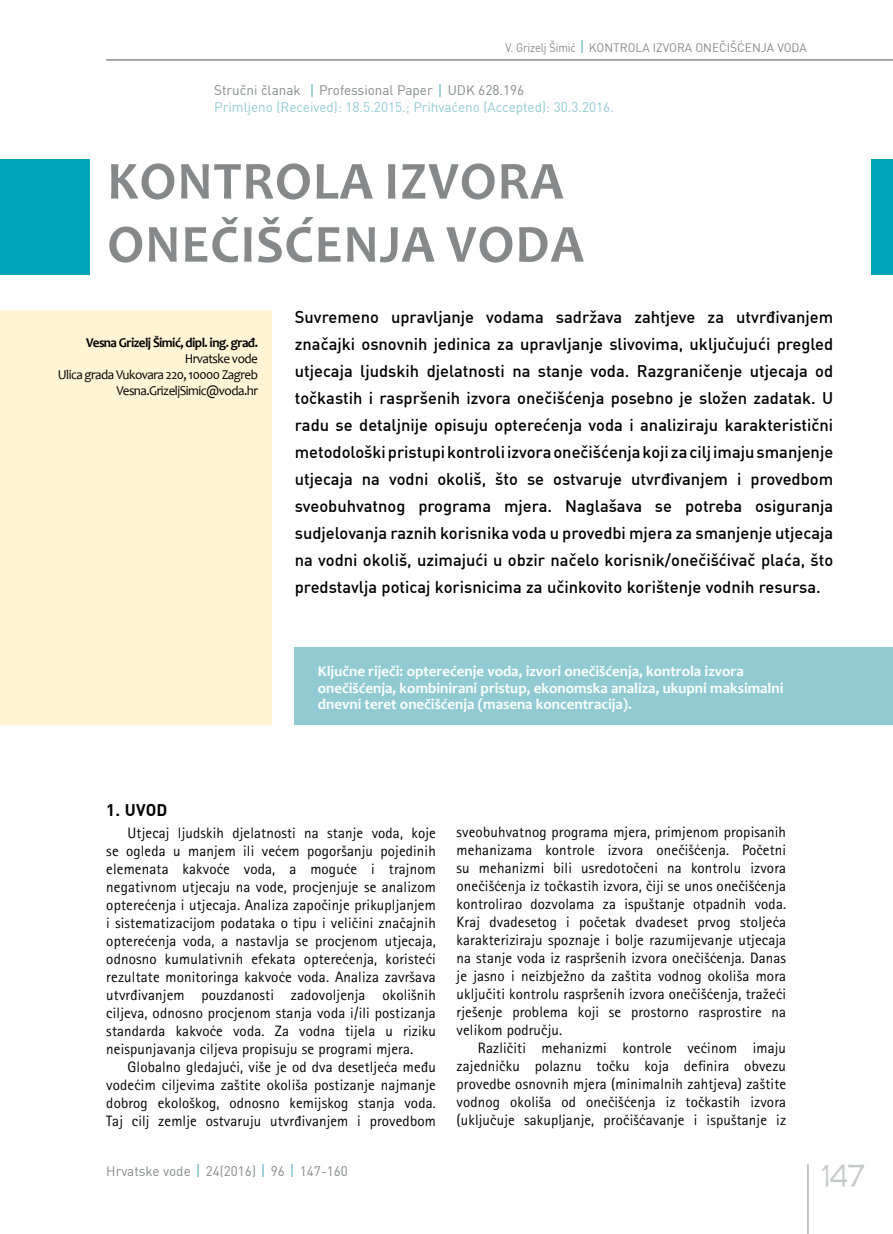
<style>
.page{position:relative;width:893px;height:1234px;background:#fff}
.page>*{position:absolute;margin:0;border:0;box-sizing:border-box;transform-origin:0 0}
.t1{font:700 54px/63px "Candara";letter-spacing:.02em;color:#87888a}
.t2{font:300 36px "Teen";color:#c6c7c8}
.t3{font:700 16.5px/27px "DINLT";color:#000;text-align:justify}
.t4{font:700 16.5px "DIN";color:#000}
.t5{font:15px/18px "Rotis Sans Serifklemy";letter-spacing:.01em;color:#000;text-align:justify}
.t6{font:700 15px/16.5px "Candara";color:#fff}
.t7{font:13.5px/15.8px "Candara";letter-spacing:-.04em;color:#000;text-align:right}
.t8{font:13.5px "DIN";color:#87888a}
.t9{font:13.5px "DIN";color:#91cad3}
.t10{font:700 13.5px "Candara";letter-spacing:-.04em;color:#000}
.t11{font:12px "DIN";color:#87888a;scale:.91 1}
</style>
<div class="page">
<hr style="left:808px;top:1164px;width:1px;height:69px;background:#87888a">
<svg style="left:198px;top:1164px;width:1px;height:12px"></svg>
<svg style="left:263px;top:1164px;width:1px;height:12px"></svg>
<svg style="left:292px;top:1164px;width:1px;height:12px"></svg>
<svg style="left:582px;top:40px;width:1px;height:13px"></svg>
<hr style="left:106px;top:60px;width:787px;height:1px;background:#87888a">
<div style="left:0;top:310px;width:271px;height:414px;background:#fff5d4"></div>
<div style="left:872px;top:159px;width:21px;height:115px;background:#00a5b7"></div>
<div style="left:0;top:159px;width:89px;height:115px;background:#00a5b7"></div>
<div style="left:295px;top:647px;width:598px;height:77px;background:#91cad3"></div>
<svg style="left:311px;top:84px;width:1px;height:13px"></svg>
<svg style="left:440px;top:84px;width:1px;height:13px"></svg>
<p class="t11" style="left:506px;top:39px;width:323px">V. Grizelj Šimić Kontrola izvora onečišćenja voda</p>
<p class="t8" style="left:214px;top:81px;width:88px">Stručni članak</p>
<p class="t8" style="left:319px;top:81px;width:207px">Professional Paper UDK 628.196</p>
<p class="t9" style="left:214px;top:98px;width:401px">Primljeno (Received): 18.5.2015.; Prihvaćeno (Accepted): 30.3.2016.</p>
<h1 class="t1" style="left:107px;top:149px;width:478px">Kontrola izvora onečišćenja voda</h1>
<p class="t10" style="left:86px;top:334px;width:173px">Vesna Grizelj Šimić, dipl. ing. građ.</p>
<p class="t7" style="left:58px;top:351px;width:202px">Hrvatske vode<br>Ulica grada Vukovara 220, 10000 Zagreb<br>Vesna.GrizeljSimic@voda.hr</p>
<p class="t3" style="left:295px;top:302px;width:540px">Suvremeno upravljanje vodama sadržava zahtjeve za utvrđivanjem značajki osnovnih jedinica za upravljanje slivovima, uključujući pregled utjecaja ljudskih djelatnosti na stanje voda. Razgraničenje utjecaja od točkastih i raspršenih izvora onečišćenja posebno je složen zadatak. U radu se detaljnije opisuju opterećenja voda i analiziraju karakteristični metodološki pristupi kontroli izvora onečišćenja koji za cilj imaju smanjenje utjecaja na vodni okoliš, što se ostvaruje utvrđivanjem i provedbom sveobuhvatnog programa mjera. Naglašava se potreba osiguranja sudjelovanja raznih korisnika voda u provedbi mjera za smanjenje utjecaja na vodni okoliš, uzimajući u obzir načelo korisnik/onečišćivač plaća, što predstavlja poticaj korisnicima za učinkovito korištenje vodnih resursa.</p>
<p class="t6" style="left:318px;top:662px;width:467px">Ključne riječi: opterećenje voda, izvori onečišćenja, kontrola izvora onečišćenja, kombinirani pristup, ekonomska analiza, ukupni maksimalni dnevni teret onečišćenja (masena koncentracija).</p>
<p class="t4" style="left:106px;top:798px;width:63px">1. UVOD</p>
<p class="t5" style="left:106px;top:823px;width:331px;text-indent:21px">Utjecaj ljudskih djelatnosti na stanje voda, koje se ogleda u manjem ili većem pogoršanju pojedinih elemenata kakvoće voda, a moguće i trajnom negativnom utjecaju na vode, procjenjuje se analizom opterećenja i utjecaja. Analiza započinje prikupljanjem i sistematizacijom podataka o tipu i veličini značajnih opterećenja voda, a nastavlja se procjenom utjecaja, odnosno kumulativnih efekata opterećenja, koristeći rezultate monitoringa kakvoće voda. Analiza završava utvrđivanjem pouzdanosti zadovoljenja okolišnih ciljeva, odnosno procjenom stanja voda i/ili postizanja standarda kakvoće voda. Za vodna tijela u riziku neispunjavanja ciljeva propisuju se programi mjera.</p>
<p class="t5" style="left:106px;top:1057px;width:331px;text-indent:21px">Globalno gledajući, više je od dva desetljeća među vodećim ciljevima zaštite okoliša postizanje najmanje dobrog ekološkog, odnosno kemijskog stanja voda.<br>Taj cilj zemlje ostvaruju utvrđivanjem i provedbom</p>
<p class="t8" style="left:106px;top:1161px;width:243px">Hrvatske vode 24(2016) 96 147-160</p>
<p class="t5" style="left:457px;top:822px;width:331px">sveobuhvatnog programa mjera, primjenom propisanih mehanizama kontrole izvora onečišćenja. Početni su mehanizmi bili usredotočeni na kontrolu izvora onečišćenja iz točkastih izvora, čiji se unos onečišćenja kontrolirao dozvolama za ispuštanje otpadnih voda.<br>Kraj dvadesetog i početak dvadeset prvog stoljeća karakteriziraju spoznaje i bolje razumijevanje utjecaja na stanje voda iz raspršenih izvora onečišćenja. Danas je jasno i neizbježno da zaštita vodnog okoliša mora uključiti kontrolu raspršenih izvora onečišćenja, tražeći rješenje problema koji se prostorno rasprostire na velikom području.</p>
<p class="t5" style="left:457px;top:1038px;width:331px;text-indent:21px">Različiti mehanizmi kontrole većinom imaju zajedničku polaznu točku koja definira obvezu provedbe osnovnih mjera (minimalnih zahtjeva) zaštite vodnog okoliša od onečišćenja iz točkastih izvora (uključuje sakupljanje, pročišćavanje i ispuštanje iz</p>
<h2 class="t2" style="left:821px;top:1156px;width:45px">147</h2>
</div>
